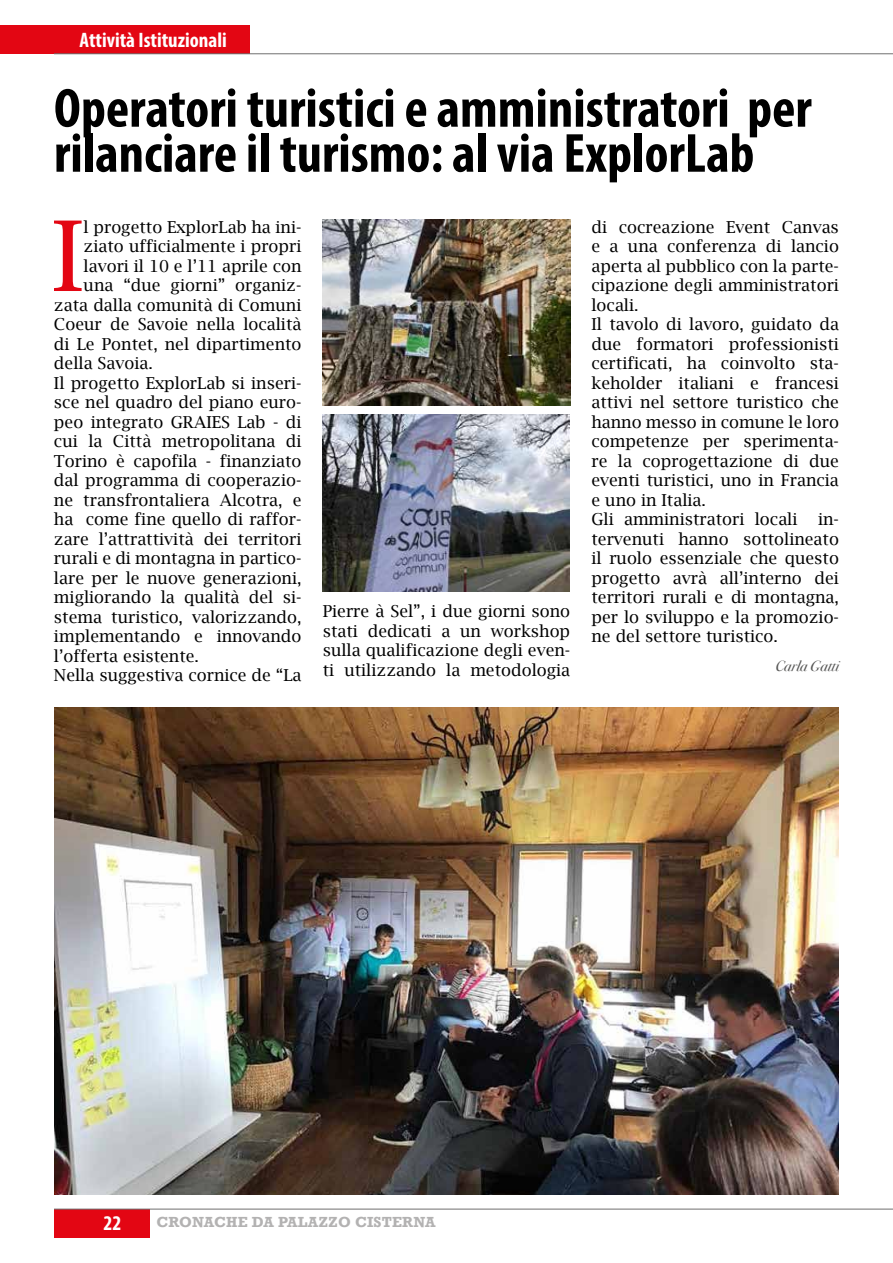
<style>
.page{position:relative;width:893px;height:1263px;background:#fff}
.page>*{position:absolute;margin:0;border:0;box-sizing:border-box;transform-origin:0 0}
.t1{font:97.5px "Lucida Bright";color:#e30613}
.t2{font:700 condensed 55.5px/45px "Myriad Pro";color:#000}
.t3{font:700 condensed 21px "Myriad Pro";color:#fff}
.t4{font:16.5px/19.5px "Lucida Bright";color:#000;text-align:justify}
.t5{font:700 15px "Rockwell";letter-spacing:.01em;color:#b3b2b2}
.t6{font:italic 15px "Bodoni Svty Two ITCTT";color:#575756}
</style>
<div class="page">
<div style="left:0;top:25px;width:250px;height:29px;background:#e30613"></div>
<hr style="left:54px;top:54px;width:839px;height:1px;background:#706f6f">
<div style="left:54px;top:1209px;width:96px;height:28px;background:#e30613"></div>
<hr style="left:54px;top:1209px;width:839px;height:1px;background:#706f6f">
<img style="left:54px;top:707px;width:785px;height:488px">
<img style="left:323px;top:220px;width:247px;height:185px">
<img style="left:322px;top:415px;width:248px;height:177px">
<p class="t3" style="left:80px;top:27px;width:149px">Attività Istituzionali</p>
<h2 class="t2" style="left:54px;top:85px;width:759px">Operatori turistici e amministratori per rilanciare il turismo: al via ExplorLab</h2>
<h1 class="t1" style="left:52px;top:200px;width:33px">I</h1>
<p class="t4" style="left:84px;top:217px;width:219px">l progetto ExplorLab ha ini-</p>
<p class="t4" style="left:591px;top:217px;width:249px;text-align:left">di cocreazione Event Canvas e a una conferenza di lancio aperta al pubblico con la parte&shy;cipazione degli amministratori locali.<br>Il tavolo di lavoro, guidato da due formatori professionisti certificati, ha coinvolto sta&shy;keholder italiani e francesi attivi nel settore turistico che hanno messo in comune le loro competenze per sperimenta&shy;re la coprogettazione di due eventi turistici, uno in Francia e uno in Italia.<br>Gli amministratori locali in&shy;tervenuti hanno sottolineato il ruolo essenziale che questo progetto avrà all’interno dei territori rurali e di montagna, per lo sviluppo e la promozio&shy;ne del settore turistico.</p>
<p class="t6" style="left:776px;top:652px;width:65px">Carla Gatti</p>
<p class="t4" style="left:84px;top:236px;width:219px">ziato ufficialmente i propri</p>
<p class="t4" style="left:84px;top:256px;width:219px">lavori il 10 e l’11 aprile con</p>
<p class="t4" style="left:84px;top:275px;width:219px">una “due giorni” organiz-</p>
<p class="t4" style="left:54px;top:295px;width:249px">zata dalla comunità di Comuni</p>
<p class="t4" style="left:54px;top:314px;width:249px">Coeur de Savoie nella località</p>
<p class="t4" style="left:54px;top:334px;width:249px">di Le Pontet, nel dipartimento</p>
<p class="t4" style="left:54px;top:353px;width:100px">della Savoia.</p>
<p class="t4" style="left:54px;top:373px;width:249px">Il progetto ExplorLab si inseri-</p>
<p class="t4" style="left:54px;top:392px;width:249px">sce nel quadro del piano euro-</p>
<p class="t4" style="left:54px;top:412px;width:249px">peo integrato GRAIES Lab - di</p>
<p class="t4" style="left:54px;top:431px;width:249px">cui la Città metropolitana di</p>
<p class="t4" style="left:54px;top:451px;width:249px">Torino è capofila - finanziato</p>
<p class="t4" style="left:54px;top:470px;width:249px">dal programma di cooperazio-</p>
<p class="t4" style="left:54px;top:490px;width:249px">ne transfrontaliera Alcotra, e</p>
<p class="t4" style="left:54px;top:509px;width:249px">ha come fine quello di raffor-</p>
<p class="t4" style="left:54px;top:529px;width:249px">zare l’attrattività dei territori</p>
<p class="t4" style="left:54px;top:548px;width:249px">rurali e di montagna in partico-</p>
<p class="t4" style="left:54px;top:568px;width:249px">lare per le nuove generazioni,</p>
<p class="t4" style="left:54px;top:587px;width:249px">migliorando la qualità del si-</p>
<p class="t4" style="left:54px;top:607px;width:249px">stema turistico, valorizzando,</p>
<p class="t4" style="left:54px;top:626px;width:249px">implementando e innovando</p>
<p class="t4" style="left:54px;top:646px;width:146px">l’offerta esistente.</p>
<p class="t4" style="left:54px;top:665px;width:249px">Nella suggestiva cornice de “La</p>
<p class="t4" style="left:323px;top:602px;width:249px">Pierre à Sel”, i due giorni sono stati dedicati a un workshop sulla qualificazione degli even&shy;ti utilizzando la metodologia</p>
<p class="t3" style="left:104px;top:1210px;width:19px">22</p>
<p class="t5" style="left:156px;top:1213px;width:281px">CRONACHE DA PALAZZO CISTERNA</p>
</div>
